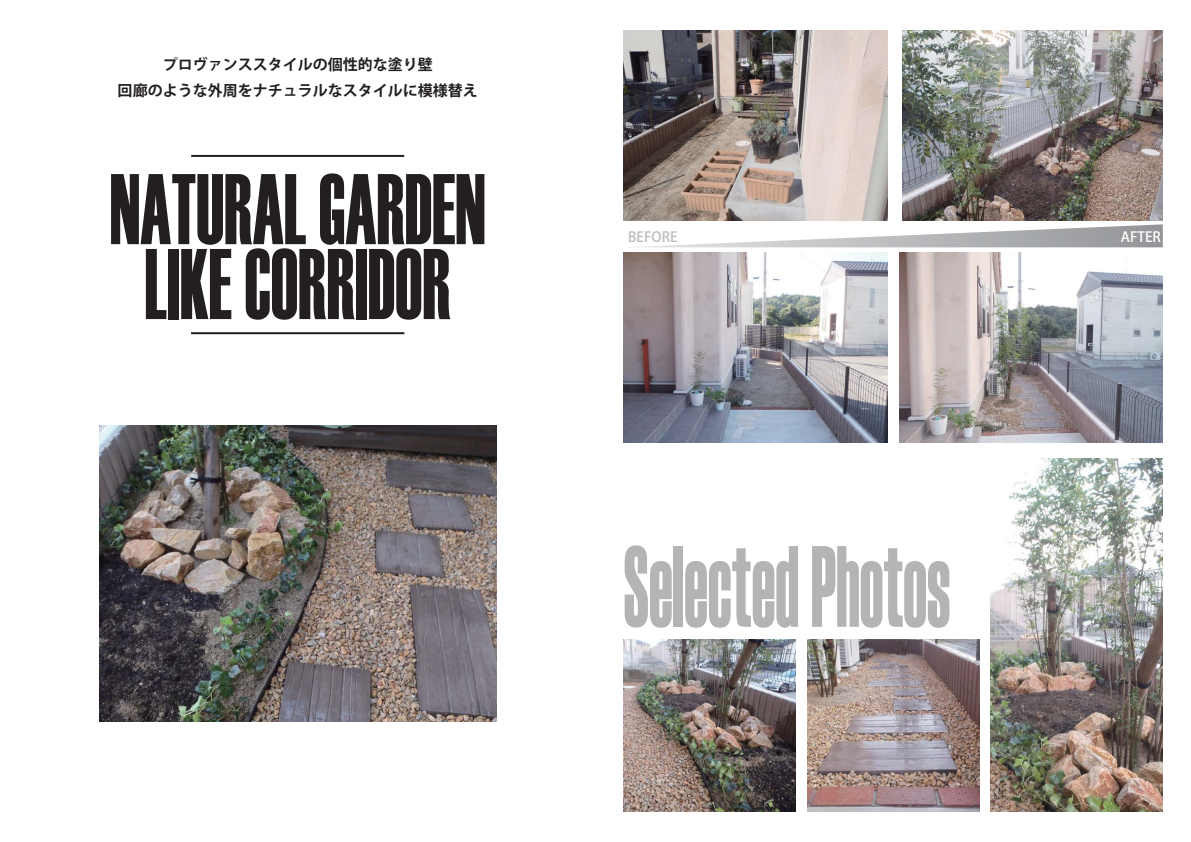
<style>
.page{position:relative;width:1191px;height:842px;background:#fff}
.page>*{position:absolute;margin:0;border:0;box-sizing:border-box;transform-origin:0 0}
.t1{font:115.3px "Haettenschweiler";color:#b2b4b6;scale:.58 1}
.t2{font:100.1px/74.9px "Haettenschweiler";color:#231f20;text-align:center;scale:.71 1}
.t3{font:15px/26.2px "Koz Go Pr 6 N Bold 90 msp RKSJ H";color:#231f20;text-align:center}
.t4{font:14px "Koz Go Pr 6 N Medium 90 msp RKSJ H";color:#bbbdc0}
.t5{font:14px "Koz Go Pr 6 N Medium 90 msp RKSJ H";color:#fff}
</style>
<div class="page">
<img style="left:623px;top:31px;width:264px;height:189px">
<img style="left:902px;top:31px;width:260px;height:189px">
<img style="left:623px;top:252px;width:264px;height:190px">
<img style="left:899px;top:252px;width:263px;height:190px">
<img style="left:807px;top:640px;width:172px;height:172px">
<img style="left:990px;top:459px;width:172px;height:353px">
<img style="left:623px;top:640px;width:172px;height:172px">
<img style="left:100px;top:425px;width:397px;height:297px">
<hr style="left:191px;top:155px;width:213px;height:2px;background:#231f20">
<hr style="left:191px;top:332px;width:213px;height:2px;background:#231f20">
<svg style="left:642px;top:224px;width:520px;height:23px"></svg>
<p class="t3" style="left:118px;top:53px;width:362px">プロヴァンススタイルの個性的な塗り壁<br>回廊のような外周をナチュラルなスタイルに模様替え</p>
<h2 class="t2" style="left:110px;top:169px;width:531px">NATURAL GARDEN<br>LIKE CORRIDOR</h2>
<p class="t4" style="left:628px;top:232px;width:51px">BEFORE</p>
<p class="t5" style="left:1120px;top:232px;width:42px">AFTER</p>
<h1 class="t1" style="left:623px;top:525px;width:565px">Selected Photos</h1>
</div>
